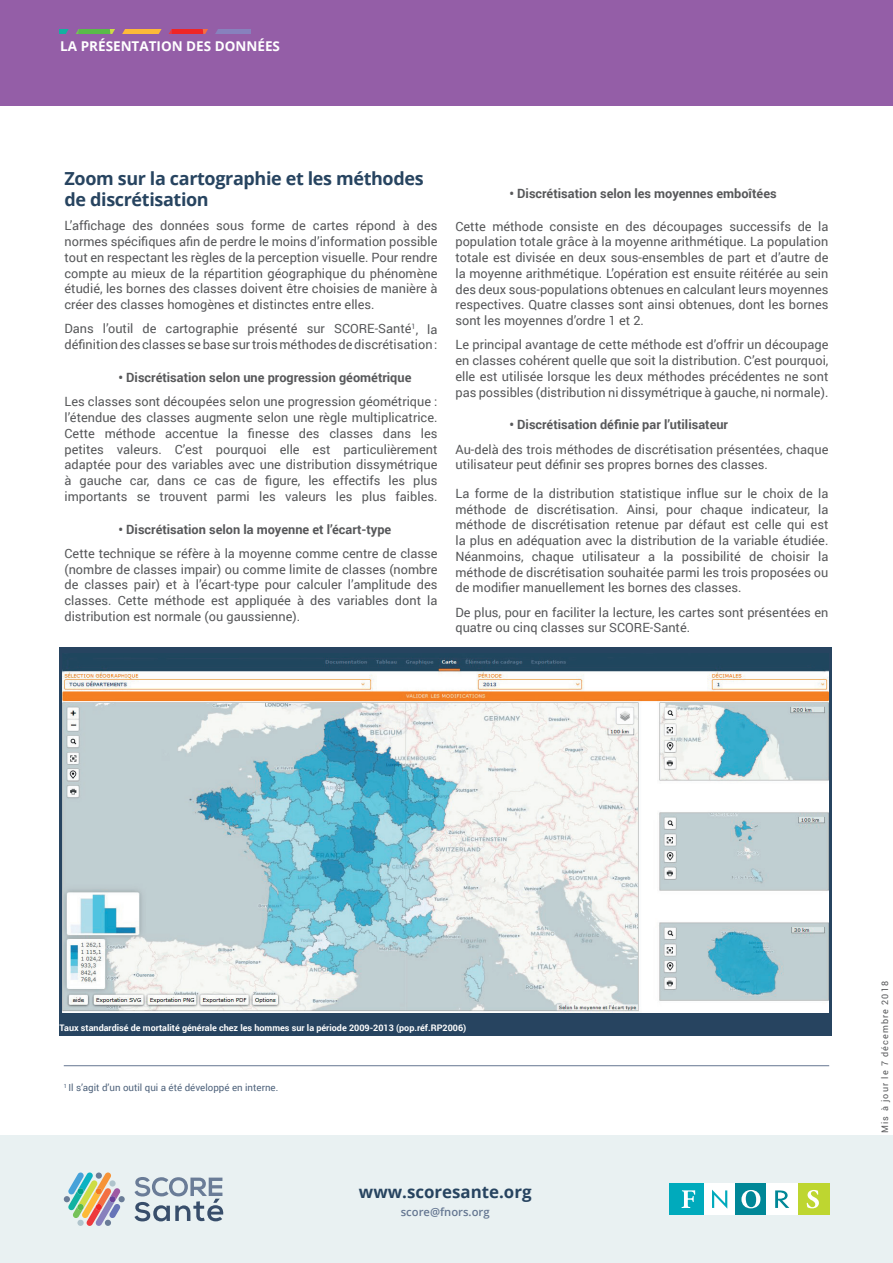
<style>
.page{position:relative;width:893px;height:1263px;background:#fff}
.page>*{position:absolute;margin:0;border:0;box-sizing:border-box;transform-origin:0 0}
.t1{font:700 18px/21.6px "Open Sans";letter-spacing:-.02em;color:#274460}
.t2{font:700 16.8px "Open Sans";color:#274460}
.t3{font:700 13.5px "Open Sans";color:#fff}
.t4{font:12.75px/15.8px "Roboto";color:#57585a;text-align:justify}
.t5{font:700 12.75px "Roboto";color:#57585a}
.t6{font:600 11.25px "Open Sans";color:#657792}
.t7{font:9.75px "Roboto";color:#4f637c}
.t8{font:700 9px "Roboto";color:#fff}
.t9{font:9px "Roboto";letter-spacing:.12em;color:#57585a}
</style>
<div class="page">
<div style="left:0;top:1135px;width:893px;height:128px;background:#e9f1f2"></div>
<svg style="left:64px;top:1172px;width:61px;height:54px"></svg>
<svg style="left:134px;top:1177px;width:89px;height:44px"></svg>
<div style="left:670px;top:1183px;width:34px;height:32px;background:#00aabc"></div>
<svg style="left:681px;top:1190px;width:14px;height:18px"></svg>
<div style="left:704px;top:1183px;width:31px;height:32px;background:#fff"></div>
<svg style="left:712px;top:1189px;width:15px;height:20px"></svg>
<div style="left:735px;top:1183px;width:32px;height:32px;background:#008797"></div>
<svg style="left:741px;top:1190px;width:19px;height:18px"></svg>
<div style="left:767px;top:1183px;width:31px;height:32px;background:#fff"></div>
<svg style="left:775px;top:1190px;width:14px;height:18px"></svg>
<div style="left:798px;top:1183px;width:31px;height:32px;background:#bed630"></div>
<svg style="left:807px;top:1190px;width:12px;height:18px"></svg>
<div style="left:0;top:0;width:893px;height:106px;background:#945ea7"></div>
<svg style="left:60px;top:30px;width:191px;height:4px"></svg>
<hr style="left:64px;top:1065px;width:765px;height:1px;background:#657792">
<div style="left:60px;top:647px;width:772px;height:374px;background:#274460"></div>
<img style="left:63px;top:657px;width:766px;height:356px">
<div style="left:60px;top:1021px;width:772px;height:15px;background:#274460"></div>
<p class="t3" style="left:60px;top:36px;width:135px">La prése ntatio n des</p>
<p class="t3" style="left:215px;top:36px;width:58px">données</p>
<h1 class="t1" style="left:65px;top:167px;width:361px">Zoom sur la cartographie et les méthodes de discrétisation</h1>
<p class="t4" style="left:65px;top:218px;width:374px">L’affichage des données sous forme de cartes répond à des normes spécifiques afin de perdre le moins d’information possible tout en respectant les règles de la perception visuelle. Pour rendre compte au mieux de la répartition géographique du phénomène étudié, les bornes des classes doivent être choisies de manière à créer des classes homogènes et distinctes entre elles.</p>
<p class="t4" style="left:65px;top:321px;width:374px">Dans l’outil de cartographie présenté sur SCORE-Santé<sup>1</sup>, la définition des classes se base sur trois méthodes de discrétisation :</p>
<p class="t5" style="left:119px;top:368px;width:294px">• Discrétisation selon une progression géométrique</p>
<p class="t4" style="left:65px;top:393px;width:374px">Les classes sont découpées selon une progression géométrique : l’étendue des classes augmente selon une règle multiplicatrice.<br>Cette méthode accentue la finesse des classes dans les petites valeurs. C’est pourquoi elle est particulièrement adaptée pour des variables avec une distribution dissymétrique à gauche car, dans ce cas de figure, les effectifs les plus importants se trouvent parmi les valeurs les plus faibles.</p>
<p class="t5" style="left:119px;top:520px;width:274px">• Discrétisation selon la moyenne et l’écart-type</p>
<p class="t4" style="left:65px;top:545px;width:374px">Cette technique se réfère à la moyenne comme centre de classe (nombre de classes impair) ou comme limite de classes (nombre de classes pair) et à l’écart-type pour calculer l’amplitude des classes. Cette méthode est appliquée à des variables dont la distribution est normale (ou gaussienne).</p>
<p class="t5" style="left:509px;top:184px;width:269px">• Discrétisation selon les moyennes emboîtées</p>
<p class="t4" style="left:455px;top:218px;width:374px">Cette méthode consiste en des découpages successifs de la population totale grâce à la moyenne arithmétique. La population totale est divisée en deux sous-ensembles de part et d’autre de la moyenne arithmétique. L’opération est ensuite réitérée au sein des deux sous-populations obtenues en calculant leurs moyennes respectives. Quatre classes sont ainsi obtenues, dont les bornes sont les moyennes d’ordre 1 et 2.</p>
<p class="t4" style="left:455px;top:337px;width:374px">Le principal avantage de cette méthode est d’offrir un découpage en classes cohérent quelle que soit la distribution. C’est pourquoi, elle est utilisée lorsque les deux méthodes précédentes ne sont pas possibles (distribution ni dissymétrique à gauche, ni normale).</p>
<p class="t5" style="left:509px;top:416px;width:220px">• Discrétisation définie par l’utilisateur</p>
<p class="t4" style="left:455px;top:441px;width:374px">Au-delà des trois méthodes de discrétisation présentées, chaque utilisateur peut définir ses propres bornes des classes.</p>
<p class="t4" style="left:455px;top:485px;width:374px">La forme de la distribution statistique influe sur le choix de la méthode de discrétisation. Ainsi, pour chaque indicateur, la méthode de discrétisation retenue par défaut est celle qui est la plus en adéquation avec la distribution de la variable étudiée.<br>Néanmoins, chaque utilisateur a la possibilité de choisir la méthode de discrétisation souhaitée parmi les trois proposées ou de modifier manuellement les bornes des classes.</p>
<p class="t4" style="left:455px;top:604px;width:374px">De plus, pour en faciliter la lecture, les cartes sont présentées en quatre ou cinq classes sur SCORE-Santé.</p>
<p class="t8" style="left:60px;top:1021px;width:408px">Taux standardisé de mortalité générale chez les hommes sur la période 2009-2013 (pop.réf.RP2006)</p>
<p class="t7" style="left:64px;top:1081px;width:216px"><sup>1</sup> Il s’agit d’un outil qui a été développé en interne.</p>
<h2 class="t2" style="left:359px;top:1180px;width:174px">www.scoresante.org</h2>
<p class="t6" style="left:401px;top:1204px;width:90px">score@fnors.org</p>
<p class="t9" style="left:879px;top:1133px;width:153px;rotate:-90deg">Mis à jour le 7 décembre 2018</p>
</div>
